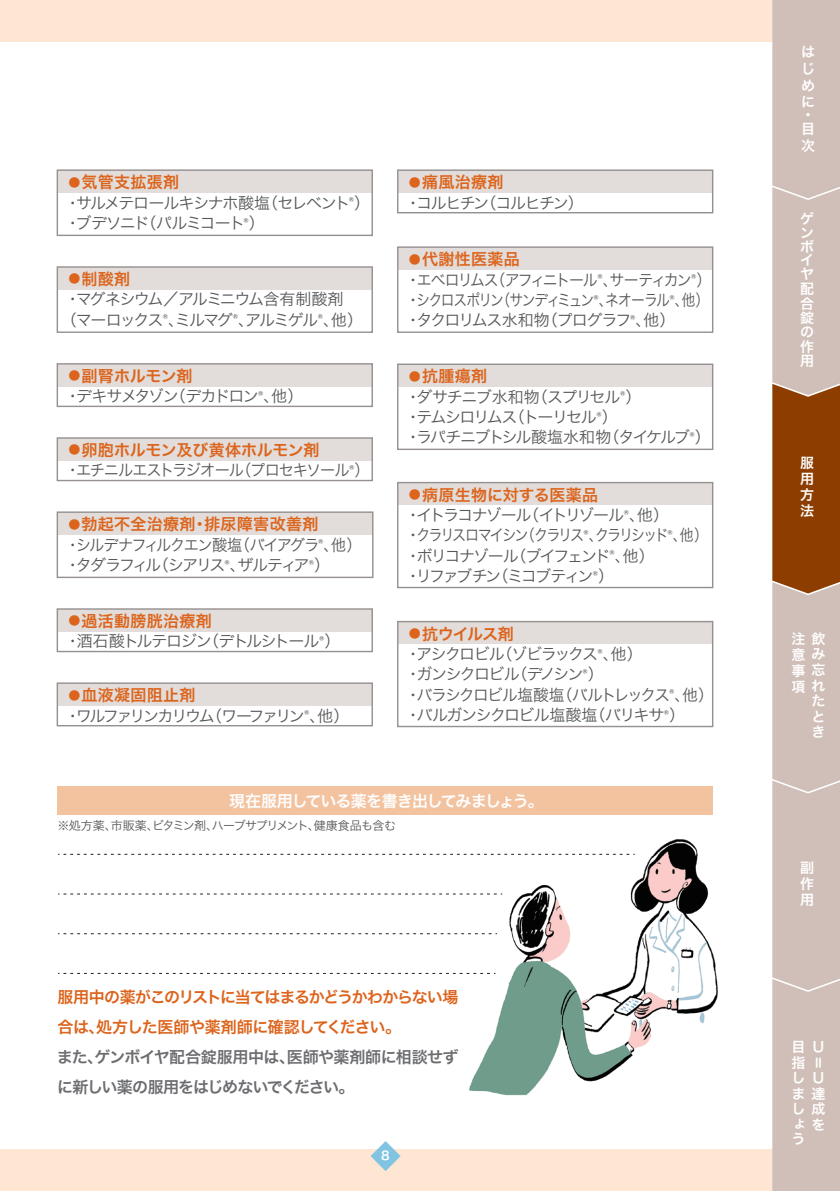
<style>
.page{position:relative;width:840px;height:1191px;background:#fff}
.page>*{position:absolute;margin:0;border:0;box-sizing:border-box;transform-origin:0 0}
.t1{font:16px/20.4px "Hira Kaku Std N W3";letter-spacing:-.105em;color:#57585a}
.t2{font:16px/20.4px "Hira Kaku Std N W3";letter-spacing:-.145em;color:#57585a}
.t3{font:16px "Hira Kaku Std N W6";letter-spacing:-.005em;color:#dc641c}
.t4{font:16px/30px "Hira Kaku Std N W6";letter-spacing:-.065em;color:#dc641c}
.t5{font:16px/30px "Hira Kaku Std N W6";letter-spacing:-.05em;color:#6c6d70}
.t6{font:16px/20.4px "Hira Kaku Std N W3";letter-spacing:-.085em;color:#57585a}
.t7{font:16px "Hira Kaku Std N W6";letter-spacing:.02em;color:#dc641c}
.t8{font:16px "Hira Kaku Std N W3";letter-spacing:-.075em;color:#57585a}
.t9{font:16px "Hira Kaku Std N W3";letter-spacing:-.15em;color:#57585a}
.t10{font:16px "Hira Kaku Std N W6";letter-spacing:-.065em;color:#fff}
.t11{font:14px/14.2px "Hira Kaku Std N W6";color:#fff;text-align:justify}
.t12{font:12px "Hira Kaku Std N W3";letter-spacing:-.06em;color:#57585a}
.t13{font:12px "Hira Kaku Pro N W6";color:#fff}
.s1{font-size:12px}
</style>
<div class="page">
<div style="left:0;top:0;width:772px;height:42px;background:#fee6d3"></div>
<div style="left:0;top:1149px;width:772px;height:42px;background:#fee6d3"></div>
<svg style="left:772px;top:0;width:67px;height:1191px;background:#c5aa9a"></svg>
<svg style="left:370px;top:1141px;width:30px;height:30px"></svg>
<img style="left:435px;top:839px;width:283px;height:257px">
<div style="left:57px;top:170px;width:315px;height:23px;background:#e2ddda"></div>
<div style="left:57px;top:169px;width:316px;height:67px;border:1px solid #969190"></div>
<div style="left:57px;top:512px;width:315px;height:23px;background:#e2ddda"></div>
<div style="left:57px;top:511px;width:316px;height:67px;border:1px solid #969190"></div>
<div style="left:57px;top:609px;width:315px;height:22px;background:#e2ddda"></div>
<div style="left:57px;top:608px;width:316px;height:44px;border:1px solid #969190"></div>
<div style="left:57px;top:683px;width:315px;height:23px;background:#e2ddda"></div>
<div style="left:57px;top:682px;width:316px;height:44px;border:1px solid #969190"></div>
<div style="left:57px;top:267px;width:315px;height:23px;background:#e2ddda"></div>
<div style="left:57px;top:266px;width:316px;height:67px;border:1px solid #969190"></div>
<div style="left:57px;top:364px;width:315px;height:22px;background:#e2ddda"></div>
<div style="left:57px;top:363px;width:316px;height:44px;border:1px solid #969190"></div>
<div style="left:57px;top:438px;width:315px;height:23px;background:#e2ddda"></div>
<div style="left:57px;top:437px;width:316px;height:44px;border:1px solid #969190"></div>
<div style="left:397px;top:170px;width:315px;height:23px;background:#e2ddda"></div>
<div style="left:397px;top:169px;width:316px;height:44px;border:1px solid #969190"></div>
<div style="left:397px;top:621px;width:315px;height:23px;background:#e2ddda"></div>
<div style="left:397px;top:621px;width:316px;height:106px;border:1px solid #969190"></div>
<div style="left:397px;top:247px;width:315px;height:23px;background:#e2ddda"></div>
<div style="left:397px;top:246px;width:316px;height:87px;border:1px solid #969190"></div>
<div style="left:397px;top:364px;width:315px;height:23px;background:#e2ddda"></div>
<div style="left:397px;top:363px;width:316px;height:87px;border:1px solid #969190"></div>
<div style="left:397px;top:482px;width:315px;height:23px;background:#e2ddda"></div>
<div style="left:397px;top:482px;width:316px;height:106px;border:1px solid #969190"></div>
<div style="left:57px;top:786px;width:655px;height:28px;background:#f3c29f"></div>
<svg style="left:58px;top:854px;width:576px;height:1px"></svg>
<svg style="left:58px;top:893px;width:444px;height:1px"></svg>
<svg style="left:58px;top:933px;width:438px;height:1px"></svg>
<svg style="left:58px;top:973px;width:437px;height:1px"></svg>
<p class="t3" style="left:68px;top:170px;width:112px"><span class="s1">●</span>気管支拡張剤</p>
<p class="t6" style="left:65px;top:192px;width:307px">・サルメテロールキシナホ酸塩（セレベント<sup>®</sup>）・ブデソニド（パルミコート<sup>®</sup>）</p>
<p class="t3" style="left:68px;top:267px;width:63px"><span class="s1">●</span>制酸剤</p>
<p class="t1" style="left:61px;top:289px;width:304px">・マグネシウム／アルミニウム含有制酸剤<br>（マーロックス<sup>®</sup>、ミルマグ<sup>®</sup>、アルミゲル<sup>®</sup>、他）</p>
<p class="t3" style="left:68px;top:363px;width:125px"><span class="s1">●</span>副腎ホルモン剤</p>
<p class="t1" style="left:65px;top:386px;width:240px">・デキサメタゾン（デカドロン<sup>®</sup>、他）</p>
<p class="t3" style="left:68px;top:437px;width:252px"><span class="s1">●</span>卵胞ホルモン及び黄体ホルモン剤</p>
<p class="t8" style="left:65px;top:458px;width:306px">・エチニルエストラジオール（プロセキソール<sup>®</sup>）</p>
<p class="t7" style="left:68px;top:512px;width:251px"><span class="s1">●</span>勃起不全治療剤・排尿障害改善剤</p>
<p class="t1" style="left:65px;top:534px;width:298px">・シルデナフィルクエン酸塩（バイアグラ<sup>®</sup>、他）・タダラフィル（シアリス<sup>®</sup>、ザルティア<sup>®</sup>）</p>
<p class="t7" style="left:68px;top:608px;width:145px"><span class="s1">●</span>過活動膀胱治療剤</p>
<p class="t1" style="left:65px;top:631px;width:277px">・酒石酸トルテロジン（デトルシトール<sup>®</sup>）</p>
<p class="t7" style="left:68px;top:683px;width:128px"><span class="s1">●</span>血液凝固阻止剤</p>
<p class="t9" style="left:65px;top:703px;width:286px">・ワルファリンカリウム（ワーファリン<sup>®</sup>、他）</p>
<p class="t3" style="left:409px;top:170px;width:96px"><span class="s1">●</span>痛風治療剤</p>
<p class="t1" style="left:405px;top:192px;width:180px">・コルヒチン（コルヒチン）</p>
<p class="t3" style="left:409px;top:247px;width:112px"><span class="s1">●</span>代謝性医薬品</p>
<p class="t1" style="left:405px;top:269px;width:307px">・エベロリムス（アフィニトール<sup>®</sup>、サーティカン<sup>®</sup>）・シクロスポリン（サンディミュン<sup>®</sup>、ネオーラル<sup>®</sup>、他）・タクロリムス水和物（プログラフ<sup>®</sup>、他）</p>
<p class="t3" style="left:409px;top:364px;width:80px"><span class="s1">●</span>抗腫瘍剤</p>
<p class="t1" style="left:405px;top:386px;width:307px">・ダサチニブ水和物（スプリセル<sup>®</sup>）<br>・テムシロリムス（トーリセル<sup>®</sup>）<br>・ラパチニブトシル酸塩水和物（タイケルブ<sup>®</sup>）</p>
<p class="t3" style="left:409px;top:482px;width:190px"><span class="s1">●</span>病原生物に対する医薬品</p>
<p class="t2" style="left:405px;top:504px;width:304px">・イトラコナゾール（イトリゾール<sup>®</sup>、他）<br>・クラリスロマイシン（クラリス<sup>®</sup>、クラリシッド<sup>®</sup>、他）・ボリコナゾール（ブイフェンド<sup>®</sup>、他）<br>・リファブチン（ミコブティン<sup>®</sup>）</p>
<p class="t3" style="left:409px;top:621px;width:106px"><span class="s1">●</span>抗ウイルス剤</p>
<p class="t1" style="left:405px;top:643px;width:310px">・アシクロビル（ゾビラックス<sup>®</sup>、他）<br>・ガンシクロビル（デノシン<sup>®</sup>）<br>・バラシクロビル塩酸塩（バルトレックス<sup>®</sup>、他）・バルガンシクロビル塩酸塩（バリキサ<sup>®</sup>）</p>
<p class="t10" style="left:229px;top:789px;width:316px">現在服用している薬を書き出してみましょう。</p>
<p class="t12" style="left:57px;top:816px;width:340px">※処方薬、市販薬、ビタミン剤、ハーブサプリメント、健康食品も含む</p>
<p class="t4" style="left:58px;top:982px;width:402px">服用中の薬がこのリストに当てはまるかどうかわからない場合は、処方した医師や薬剤師に確認してください。</p>
<p class="t5" style="left:57px;top:1042px;width:403px">また、ゲンボイヤ配合錠服用中は、医師や薬剤師に相談せずに新しい薬の服用をはじめないでください。</p>
<p class="t13" style="left:381px;top:1145px;width:10px">8</p>
<p class="t11" style="left:800px;top:44px;width:15px;line-height:16.6px">はじめに</p>
<p class="t11" style="left:800px;top:109px;width:13px;line-height:13.6px">・目</p>
<p class="t11" style="left:800px;top:139px;width:15px">次</p>
<p class="t11" style="left:799px;top:212px;width:15px">ゲンボイヤ配合錠の作用</p>
<p class="t11" style="left:799px;top:455px;width:15px;line-height:16px">服用方法</p>
<p class="t11" style="left:791px;top:631px;width:35px;line-height:15.8px;text-align:left">注<br>意<br>事<br>項れ</p>
<p class="t11" style="left:811px;top:631px;width:15px;line-height:15.6px">飲み忘</p>
<p class="t11" style="left:811px;top:693px;width:14px;line-height:15.6px">たとき</p>
<p class="t11" style="left:799px;top:860px;width:15px;line-height:16px">副作用</p>
<p class="t11" style="left:791px;top:1040px;width:15px;line-height:15.2px">目指しましょう</p>
<p class="t11" style="left:811px;top:1039px;width:15px;line-height:15.6px;text-align:left">Ｕ＝<br>Ｕ達成を</p>
</div>
